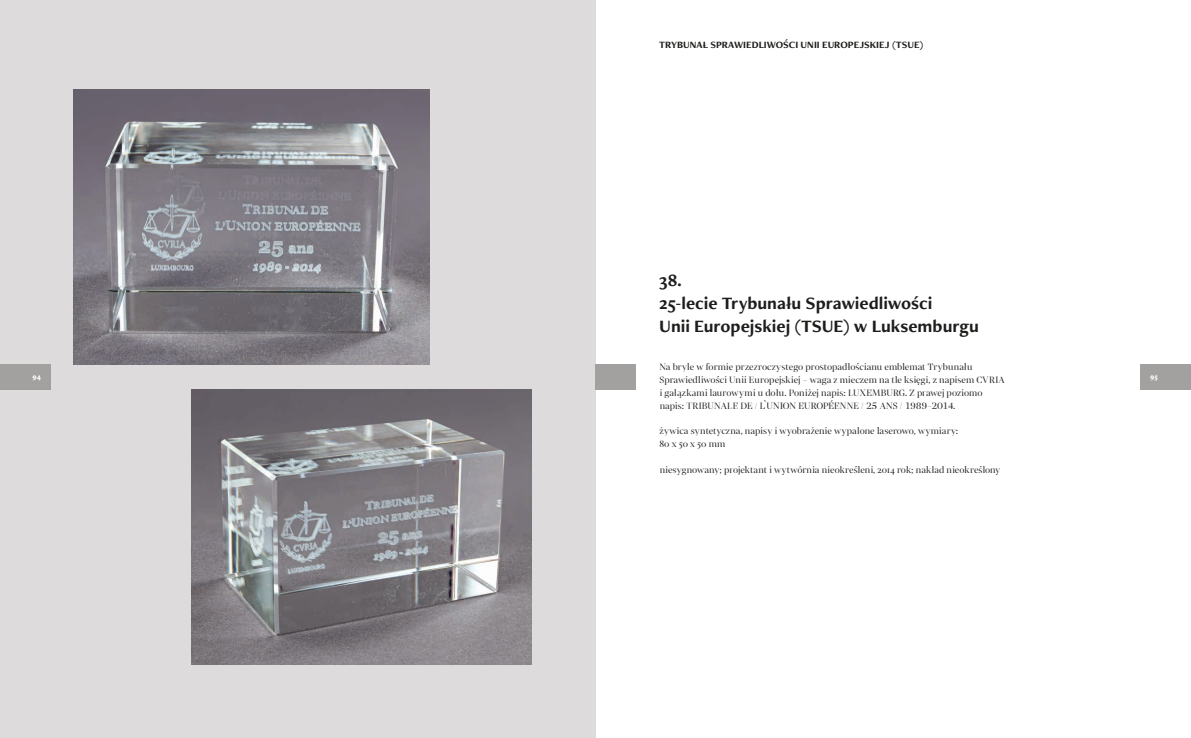
<style>
.page{position:relative;width:1191px;height:738px;background:#fff}
.page>*{position:absolute;margin:0;border:0;box-sizing:border-box;transform-origin:0 0}
.t1{font:700 18px/23px "Freight Neo Pro";letter-spacing:-.005em;color:#1d1d1b}
.t2{font:10px/12.8px "Mixta Pro";letter-spacing:.005em;color:#1d1d1b}
.t3{font:700 10px "Freight Neo Pro";color:#1d1d1b}
.t4{font:900 7.2px "Freight Neo Pro";color:#fff}
</style>
<div class="page">
<div style="left:0;top:0;width:595px;height:737px;background:#dddbdb"></div>
<div style="left:595px;top:364px;width:41px;height:25px;background:#a3a1a0"></div>
<div style="left:1140px;top:364px;width:51px;height:25px;background:#a3a1a0"></div>
<div style="left:0;top:364px;width:51px;height:25px;background:#a3a1a0"></div>
<img style="left:191px;top:389px;width:340px;height:274px">
<img style="left:74px;top:89px;width:356px;height:275px">
<p class="t3" style="left:659px;top:38px;width:265px">TRYBUNAŁ SPRAWIEDLIWOŚCI UNII EUROPEJSKIEJ (TSUE)</p>
<h1 class="t1" style="left:659px;top:268px;width:321px">38.<br>25-lecie Trybunału Sprawiedliwości<br>Unii Europejskiej (TSUE) w Luksemburgu</h1>
<p class="t2" style="left:659px;top:360px;width:347px">Na bryle w formie przezroczystego prostopadłościanu emblemat Trybunału Sprawiedliwości Unii Europejskiej – waga z mieczem na tle księgi, z napisem CVRIA i gałązkami laurowymi u dołu. Poniżej napis: LUXEMBURG. Z prawej poziomo napis: TRIBUNALE DE / L`UNION EUROPÉENNE / 25 ANS / 1989–2014.</p>
<p class="t2" style="left:659px;top:424px;width:300px">żywica syntetyczna, napisy i wyobrażenie wypalone laserowo, wymiary:<br>80 x 50 x 50 mm</p>
<p class="t2" style="left:659px;top:462px;width:342px">niesygnowany; projektant i wytwórnia nieokreśleni, 2014 rok; nakład nieokreślony</p>
<p class="t4" style="left:32px;top:372px;width:10px">94</p>
<p class="t4" style="left:1150px;top:372px;width:9px">95</p>
</div>
